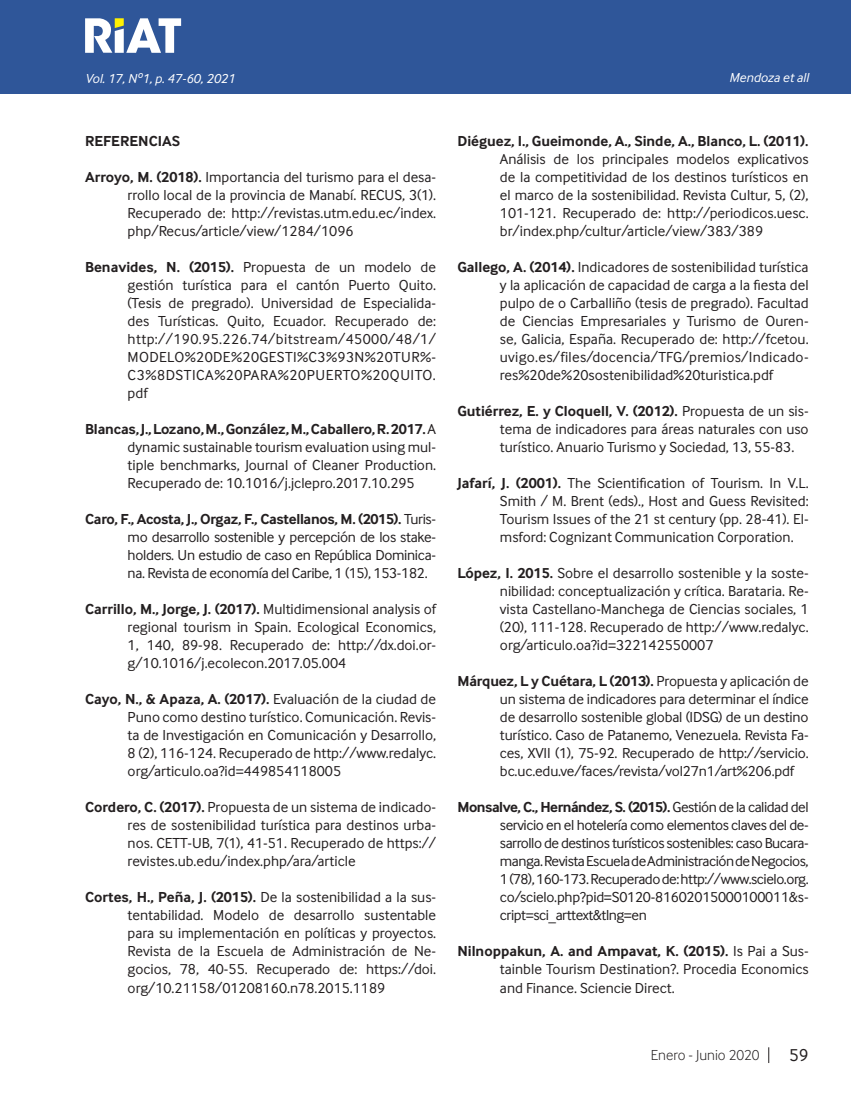
<style>
.page{position:relative;width:851px;height:1106px;background:#fff}
.page>*{position:absolute;margin:0;border:0;box-sizing:border-box;transform-origin:0 0}
.t1{font:18px "Inter Face";color:#231f20}
.Cuerpo_de_Texto{font:15px/18px "Inter Face";color:#231f20;text-align:justify}
.t2{font:300 15px "Inter Face";color:#231f20}
.Cuerpo_de_Texto-2{font:700 15px "Inter Face";color:#231f20}
.Cuño_de_pagina{font:italic 13.5px "Inter Face";color:#fff}
.s1{font-weight:700}
</style>
<div class="page">
<div style="left:0;top:0;width:850px;height:94px;background:#2f5699"></div>
<svg style="left:768px;top:1047px;width:1px;height:16px"></svg>
<svg style="left:85px;top:18px;width:96px;height:35px"></svg>
<p class="Cuño_de_pagina" style="left:85px;top:71px;width:151px">Vol. 17, Nº1, p. 47-60, 2021</p>
<p class="Cuño_de_pagina" style="left:729px;top:70px;width:81px">Mendoza et all</p>
<p class="Cuerpo_de_Texto-2" style="left:85px;top:132px;width:97px">REFERENCIAS</p>
<p class="Cuerpo_de_Texto" style="left:128px;top:168px;width:310px;text-indent:-43px"><span class="s1">Arroyo, M. (2018).</span> Importancia del turismo para el desa&shy;rrollo local de la provincia de Manabí. RECUS, 3(1).<br>Recuperado de: http://revistas.utm.edu.ec/index. php/Recus/article/view/1284/1096</p>
<p class="Cuerpo_de_Texto" style="left:128px;top:258px;width:310px;text-indent:-43px"><span class="s1">Benavides, N. (2015).</span> Propuesta de un modelo de gestión turística para el cantón Puerto Quito. (Tesis de pregrado). Universidad de Especialida&shy;des Turísticas. Quito, Ecuador. Recuperado de: http://190.95.226.74/bitstream/45000/48/1/ MODELO%20DE%20GESTI%C3%93N%20TUR%- C3%8DSTICA%20PARA%20PUERTO%20QUITO. pdf</p>
<p class="Cuerpo_de_Texto" style="left:128px;top:420px;width:310px;text-indent:-43px"><span class="s1">Blancas, J., Lozano, M., González, M., Caballero, R. 2017.</span> A dynamic sustainable tourism evaluation using mul&shy;tiple benchmarks, Journal of Cleaner Production.<br>Recuperado de: 10.1016/j.jclepro.2017.10.295</p>
<p class="Cuerpo_de_Texto" style="left:128px;top:510px;width:310px;text-indent:-43px"><span class="s1">Caro, F., Acosta, J., Orgaz, F., Castellanos, M. (2015).</span> Turis&shy;mo desarrollo sostenible y percepción de los stake&shy;holders. Un estudio de caso en República Dominica&shy;na. Revista de economía del Caribe, 1 (15), 153-182.</p>
<p class="Cuerpo_de_Texto" style="left:128px;top:600px;width:310px;text-indent:-43px"><span class="s1">Carrillo, M., Jorge, J. (2017).</span> Multidimensional analysis of regional tourism in Spain. Ecological Economics, 1, 140, 89-98. Recuperado de: http://dx.doi.or&shy;g/10.1016/j.ecolecon.2017.05.004</p>
<p class="Cuerpo_de_Texto" style="left:128px;top:690px;width:310px;text-indent:-43px"><span class="s1">Cayo, N., &amp; Apaza, A. (2017).</span> Evaluación de la ciudad de Puno como destino turístico. Comunicación. Revis&shy;ta de Investigación en Comunicación y Desarrollo, 8 (2), 116-124. Recuperado de http://www.redalyc. org/articulo.oa?id=449854118005</p>
<p class="Cuerpo_de_Texto" style="left:128px;top:798px;width:310px;text-indent:-43px"><span class="s1">Cordero, C. (2017).</span> Propuesta de un sistema de indicado&shy;res de sostenibilidad turística para destinos urba&shy;nos. CETT-UB, 7(1), 41-51. Recuperado de https:// revistes.ub.edu/index.php/ara/article</p>
<p class="Cuerpo_de_Texto" style="left:128px;top:888px;width:310px;text-indent:-43px"><span class="s1">Cortes, H., Peña, J. (2015).</span> De la sostenibilidad a la sus&shy;tentabilidad. Modelo de desarrollo sustentable para su implementación en políticas y proyectos.<br>Revista de la Escuela de Administración de Ne&shy;gocios, 78, 40-55. Recuperado de: https://doi. org/10.21158/01208160.n78.2015.1189</p>
<p class="Cuerpo_de_Texto" style="left:500px;top:132px;width:310px;text-indent:-43px"><span class="s1">Diéguez, I., Gueimonde, A., Sinde, A., Blanco, L. (2011).<br></span>Análisis de los principales modelos explicativos de la competitividad de los destinos turísticos en el marco de la sostenibilidad. Revista Cultur, 5, (2), 101-121. Recuperado de: http://periodicos.uesc. br/index.php/cultur/article/view/383/389</p>
<p class="Cuerpo_de_Texto" style="left:500px;top:258px;width:310px;text-indent:-43px"><span class="s1">Gallego, A. (2014).</span> Indicadores de sostenibilidad turística y la aplicación de capacidad de carga a la fiesta del pulpo de o Carballiño (tesis de pregrado). Facultad de Ciencias Empresariales y Turismo de Ouren&shy;se, Galicia, España. Recuperado de: http://fcetou. uvigo.es/files/docencia/TFG/premios/Indicado&shy;res%20de%20sostenibilidad%20turistica.pdf</p>
<p class="Cuerpo_de_Texto" style="left:500px;top:402px;width:310px;text-indent:-43px"><span class="s1">Gutiérrez, E. y Cloquell, V. (2012).</span> Propuesta de un sis&shy;tema de indicadores para áreas naturales con uso turístico. Anuario Turismo y Sociedad, 13, 55-83.</p>
<p class="Cuerpo_de_Texto" style="left:500px;top:474px;width:310px;text-indent:-43px"><span class="s1">Jafarí, J. (2001).</span> The Scientification of Tourism. In V.L.<br>Smith / M. Brent (eds)., Host and Guess Revisited:<br>Tourism Issues of the 21 st century (pp. 28-41). El&shy;msford: Cognizant Communication Corporation.</p>
<p class="Cuerpo_de_Texto" style="left:500px;top:564px;width:310px;text-indent:-43px"><span class="s1">López, I. 2015.</span> Sobre el desarrollo sostenible y la soste&shy;nibilidad: conceptualización y crítica. Barataria. Re&shy;vista Castellano-Manchega de Ciencias sociales, 1 (20), 111-128. Recuperado de http://www.redalyc. org/articulo.oa?id=322142550007</p>
<p class="Cuerpo_de_Texto" style="left:500px;top:672px;width:310px;text-indent:-43px"><span class="s1">Márquez, L y Cuétara, L (2013).</span> Propuesta y aplicación de un sistema de indicadores para determinar el índice de desarrollo sostenible global (IDSG) de un destino turístico. Caso de Patanemo, Venezuela. Revista Fa&shy;ces, XVII (1), 75-92. Recuperado de http://servicio. bc.uc.edu.ve/faces/revista/vol27n1/art%206.pdf</p>
<p class="Cuerpo_de_Texto" style="left:500px;top:798px;width:310px;text-indent:-43px"><span class="s1">Monsalve, C., Hernández, S. (2015).</span> Gestión de la calidad del servicio en el hotelería como elementos claves del de&shy;sarrollo de destinos turísticos sostenibles: caso Bucara&shy;manga. Revista Escuela de Administración de Negocios, 1 (78), 160-173. Recuperado de: http://www.scielo.org. co/scielo.php?pid=S0120-81602015000100011&amp;s&shy;cript=sci_arttext&amp;tlng=en</p>
<p class="Cuerpo_de_Texto" style="left:500px;top:942px;width:310px;text-indent:-43px"><span class="s1">Nilnoppakun, A. and Ampavat, K. (2015).</span> Is Pai a Sus&shy;tainble Tourism Destination?. Procedia Economics and Finance. Sciencie Direct.</p>
<p class="t2" style="left:651px;top:1046px;width:110px">Enero - Junio 2020</p>
<p class="t1" style="left:789px;top:1045px;width:21px">59</p>
</div>
